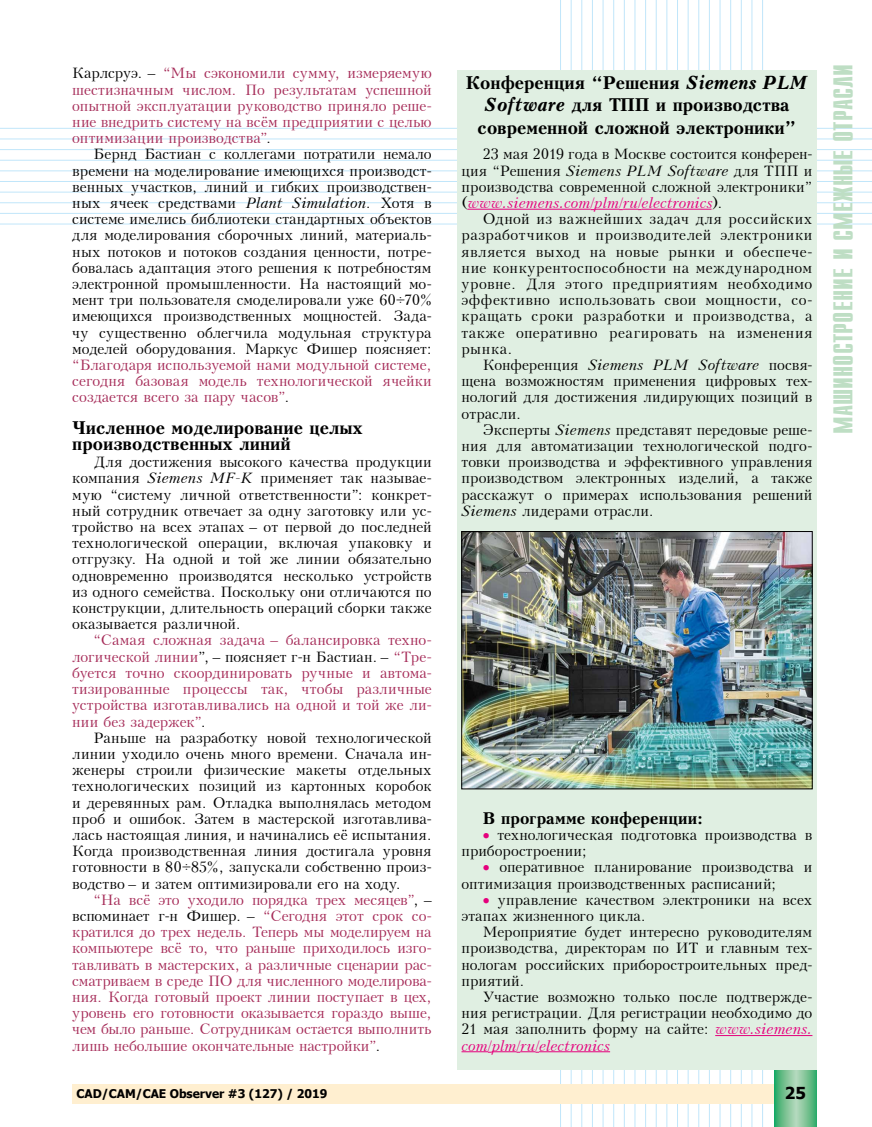
<style>
.page{position:relative;width:872px;height:1127px;background:#fff}
.page>*{position:absolute;margin:0;border:0;box-sizing:border-box;transform-origin:0 0}
.t1{font:700 22.5px "Z Compact";color:#bedec4}
.t2{font:700 18px/22.5px "Peterburg";color:#000}
.t3{font:700 16.5px "Peterburg";letter-spacing:.005em;color:#000}
.t4{font:700 16.5px "Tahoma";color:#000}
.t5{font:15px/16.2px "Peterburg";letter-spacing:.005em;color:#000;text-align:justify}
.t6{font:15px/16.2px "Peterburg";color:#a52a57;text-align:justify}
.t7{font:700 12px "Tahoma";color:#000}
.s1{color:#000}
.s2{font-family:"Times New Roman";color:#000}
.s3{font-style:italic}
.s4{font-family:"Times New Roman"}
.s5{font-style:italic;color:#e5007c}
.s6{font-family:"Times New Roman";color:#e5007c}
.s7{color:#e5007c}
</style>
<div class="page">
<hr style="left:560px;top:0;width:1px;height:1127px;background:#c1e6fa">
<hr style="left:571px;top:0;width:1px;height:1127px;background:#c1e6fa">
<hr style="left:581px;top:0;width:1px;height:1127px;background:#c1e6fa">
<hr style="left:592px;top:0;width:1px;height:1127px;background:#c1e6fa">
<hr style="left:603px;top:0;width:1px;height:1127px;background:#c1e6fa">
<hr style="left:613px;top:0;width:1px;height:1127px;background:#c1e6fa">
<hr style="left:624px;top:0;width:1px;height:1127px;background:#c1e6fa">
<hr style="left:634px;top:0;width:1px;height:1127px;background:#c1e6fa">
<hr style="left:645px;top:0;width:1px;height:1127px;background:#c1e6fa">
<hr style="left:656px;top:0;width:1px;height:1127px;background:#c1e6fa">
<hr style="left:666px;top:0;width:1px;height:1127px;background:#c1e6fa">
<hr style="left:677px;top:0;width:1px;height:1127px;background:#c1e6fa">
<hr style="left:688px;top:0;width:1px;height:1127px;background:#c1e6fa">
<hr style="left:698px;top:0;width:1px;height:1127px;background:#c1e6fa">
<hr style="left:709px;top:0;width:1px;height:1127px;background:#c1e6fa">
<hr style="left:720px;top:0;width:1px;height:1127px;background:#c1e6fa">
<hr style="left:730px;top:0;width:1px;height:1127px;background:#c1e6fa">
<hr style="left:741px;top:0;width:1px;height:1127px;background:#c1e6fa">
<hr style="left:751px;top:0;width:1px;height:1127px;background:#c1e6fa">
<hr style="left:762px;top:0;width:1px;height:1127px;background:#c1e6fa">
<hr style="left:0;top:128px;width:872px;height:1px;background:#c1e6fa">
<hr style="left:0;top:139px;width:872px;height:1px;background:#c1e6fa">
<hr style="left:0;top:149px;width:872px;height:1px;background:#c1e6fa">
<hr style="left:0;top:160px;width:872px;height:1px;background:#c1e6fa">
<hr style="left:0;top:171px;width:872px;height:1px;background:#c1e6fa">
<hr style="left:0;top:181px;width:872px;height:1px;background:#c1e6fa">
<hr style="left:0;top:192px;width:872px;height:1px;background:#c1e6fa">
<hr style="left:0;top:202px;width:872px;height:1px;background:#c1e6fa">
<hr style="left:0;top:213px;width:872px;height:1px;background:#c1e6fa">
<hr style="left:0;top:224px;width:872px;height:1px;background:#c1e6fa">
<div style="left:72px;top:1084px;width:744px;height:19px;background:#ffefd0"></div>
<svg style="left:774px;top:1070px;width:42px;height:57px;background:#75c292"></svg>
<div style="left:457px;top:70px;width:359px;height:1000px;background:#e0efe2"></div>
<hr style="left:467px;top:209px;width:123px;height:1px;background:#e5007c">
<svg style="left:590px;top:209px;width:51px;height:1px"></svg>
<hr style="left:641px;top:209px;width:70px;height:1px;background:#e5007c">
<hr style="left:715px;top:1035px;width:97px;height:1px;background:#e5007c">
<svg style="left:461px;top:1051px;width:78px;height:2px"></svg>
<hr style="left:539px;top:1051px;width:71px;height:1px;background:#e5007c">
<img style="left:463px;top:533px;width:347px;height:254px">
<div style="left:461px;top:531px;width:351px;height:258px;border:1px solid #000"></div>
<p class="t6" style="left:72px;top:65px;width:361px"><span class="s1">Карлсруэ.</span> <span class="s2">–</span> “Мы сэкономили сумму, измеряемую шестизначным числом. По результатам успешной опытной эксплуатации руководство приняло реше&shy;ние внедрить систему на всём предприятии с целью оптимизации производства”<span class="s1">.</span></p>
<p class="t5" style="left:72px;top:146px;width:361px;text-indent:21px">Бернд Бастиан с коллегами потратили немало времени на моделирование имеющихся производст&shy;венных участков, линий и гибких производствен&shy;ных ячеек средствами <span class="s3">Plant Simulation</span>. Хотя в системе имелись библиотеки стандартных объектов для моделирования сборочных линий, материаль&shy;ных потоков и потоков создания ценности, потре&shy;бовалась адаптация этого решения к потребностям электронной промышленности. На настоящий мо&shy;мент три пользователя смоделировали уже 60<span class="s4">÷</span>70% имеющихся производственных мощностей. Зада&shy;чу существенно облегчила модульная структура моделей оборудования. Маркус Фишер поясняет:</p>
<p class="t6" style="left:72px;top:357px;width:361px">“Благодаря используемой нами модульной системе, сегодня базовая модель технологической ячейки создается всего за пару часов”<span class="s1">.</span></p>
<p class="t2" style="left:72px;top:419px;width:292px;line-height:16.5px">Численное моделирование целых производственных линий</p>
<p class="t5" style="left:72px;top:454px;width:361px;text-indent:21px">Для достижения высокого качества продукции компания <span class="s3">Siemens MF-K</span> применяет так называе&shy;мую “систему личной ответственности”: конкрет&shy;ный сотрудник отвечает за одну заготовку или ус&shy;тройство на всех этапах <span class="s4">–</span> от первой до последней технологической операции, включая упаковку и отгрузку. На одной и той же линии обязательно одновременно производятся несколько устройств из одного семейства. Поскольку они отличаются по конструкции, длительность операций сборки также оказывается различной.</p>
<p class="t6" style="left:72px;top:632px;width:361px;text-indent:21px">“Самая сложная задача <span class="s4">–</span> балансировка техно&shy;логической линии<span class="s1">”,</span> <span class="s2">–</span> <span class="s1">поясняет г-н Бастиан.</span> <span class="s2">–</span> “Тре&shy;буется точно скоординировать ручные и автома&shy;тизированные процессы так, чтобы различные устройства изготавливались на одной и той же ли&shy;нии без задержек”<span class="s1">.</span></p>
<p class="t5" style="left:72px;top:730px;width:361px;text-indent:21px">Раньше на разработку новой технологической линии уходило очень много времени. Сначала ин&shy;женеры строили физические макеты отдельных технологических позиций из картонных коробок и деревянных рам. Отладка выполнялась методом проб и ошибок. Затем в мастерской изготавлива&shy;лась настоящая линия, и начинались её испытания.<br>Когда производственная линия достигала уровня готовности в 80<span class="s4">÷</span>85%, запускали собственно произ&shy;водство <span class="s4">–</span> и затем оптимизировали его на ходу.</p>
<p class="t6" style="left:72px;top:892px;width:361px;text-indent:21px">“На всё это уходило порядка трех месяцев”<span class="s1">,</span> <span class="s2">– </span><span class="s1">вспоминает г-н Фишер.</span> <span class="s2">–</span> “Сегодня этот срок со&shy;кратился до трех недель. Теперь мы моделируем на компьютере всё то, что раньше приходилось изго&shy;тавливать в мастерских, а различные сценарии рас&shy;сматриваем в среде ПО для численного моделирова&shy;ния. Когда готовый проект линии поступает в цех, уровень его готовности оказывается гораздо выше, чем было раньше. Сотрудникам остается выполнить лишь небольшие окончательные настройки”<span class="s1">.</span></p>
<p class="t2" style="left:466px;top:71px;width:344px;text-align:center">Конференция “Решения <span class="s3">Siemens PLM<br>Software</span> для ТПП и производства современной сложной электроники”</p>
<p class="t5" style="left:461px;top:146px;width:352px;text-indent:21px">23 мая 2019 года в Москве состоится конферен&shy;ция “Решения <span class="s3">Siemens PLM Software</span> для ТПП и производства современной сложной электроники” (<span class="s5">www.siemens.com</span><span class="s6">/</span><span class="s5">plm</span><span class="s6">/</span><span class="s5">ru</span><span class="s6">/</span><span class="s5">electronics</span>).</p>
<p class="t5" style="left:461px;top:211px;width:352px;text-indent:21px">Одной из важнейших задач для российских разработчиков и производителей электроники является выход на новые рынки и обеспече&shy;ние конкурентоспособности на международном уровне. Для этого предприятиям необходимо эффективно использовать свои мощности, со&shy;кращать сроки разработки и производства, а также оперативно реагировать на изменения рынка.</p>
<p class="t5" style="left:461px;top:357px;width:352px;text-indent:21px">Конференция <span class="s3">Siemens PLM Software</span> посвя&shy;щена возможностям применения цифровых тех&shy;нологий для достижения лидирующих позиций в отрасли.</p>
<p class="t5" style="left:461px;top:422px;width:352px;text-indent:21px">Эксперты <span class="s3">Siemens</span> представят передовые реше&shy;ния для автоматизации технологической подго&shy;товки производства и эффективного управления производством электронных изделий, а также расскажут о примерах использования решений <span class="s3">Siemens</span> лидерами отрасли.</p>
<p class="t3" style="left:483px;top:808px;width:222px">В программе конференции:</p>
<p class="t5" style="left:461px;top:827px;width:352px;text-indent:21px"><span class="s7">•</span> технологическая подготовка производства в приборостроении;</p>
<p class="t5" style="left:461px;top:859px;width:352px;text-indent:21px"><span class="s7">•</span> оперативное планирование производства и оптимизация производственных расписаний;</p>
<p class="t5" style="left:461px;top:892px;width:352px;text-indent:21px"><span class="s7">•</span> управление качеством электроники на всех этапах жизненного цикла.</p>
<p class="t5" style="left:461px;top:924px;width:352px;text-indent:21px">Мероприятие будет интересно руководителям производства, директорам по ИТ и главным тех&shy;нологам российских приборостроительных пред&shy;приятий.</p>
<p class="t5" style="left:461px;top:989px;width:352px;text-indent:21px">Участие возможно только после подтвержде&shy;ния регистрации. Для регистрации необходимо до 21 мая заполнить форму на сайте: <span class="s5">www.siemens. com</span><span class="s6">/</span><span class="s5">plm</span><span class="s6">/</span><span class="s5">ru</span><span class="s6">/</span><span class="s5">electronics</span></p>
<p class="t7" style="left:77px;top:1085px;width:252px">CAD/cam/cae Observer #3 (127) / 2019</p>
<p class="t4" style="left:785px;top:1081px;width:23px">25</p>
<h1 class="t1" style="left:826px;top:433px;width:371px;rotate:-90deg">МАШИНОСТРОЕНИЕ И СМЕЖНЫЕ ОТРАСЛИ</h1>
</div>
